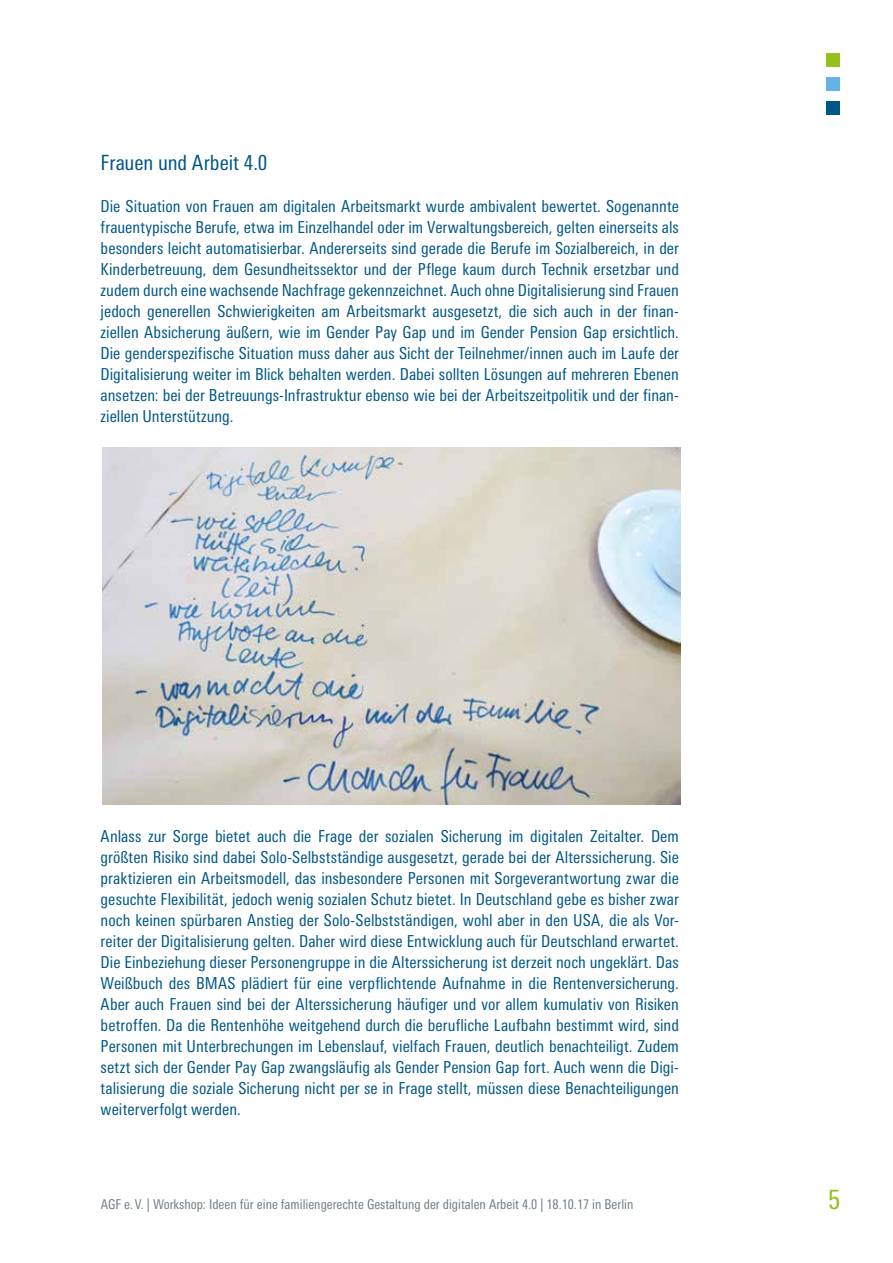
<style>
.page{position:relative;width:893px;height:1263px;background:#fff}
.page>*{position:absolute;margin:0;border:0;box-sizing:border-box;transform-origin:0 0}
.t1{font:condensed 27px "Linotype Univers";color:#94c11a}
.Überschrift_Ebene_3{font:condensed 21px "Linotype Univers";letter-spacing:-.005em;color:#005786}
.t2{font:condensed 16.5px/21px "Linotype Univers";color:#005786;text-align:justify}
.t3{font:condensed 13.5px "Linotype Univers";color:#707e85}
</style>
<div class="page">
<div style="left:826px;top:53px;width:14px;height:14px;background:#94c11a"></div>
<div style="left:826px;top:77px;width:14px;height:14px;background:#65b2e4"></div>
<div style="left:826px;top:101px;width:14px;height:14px;background:#005786"></div>
<img style="left:102px;top:448px;width:578px;height:357px">
<p class="Überschrift_Ebene_3" style="left:101px;top:150px;width:168px">Frauen und Arbeit 4.0</p>
<p class="t2" style="left:101px;top:195px;width:580px">Die Situation von Frauen am digitalen Arbeitsmarkt wurde ambivalent bewertet. Sogenannte frauentypische Berufe, etwa im Einzelhandel oder im Verwaltungsbereich, gelten einerseits als besonders leicht automatisierbar. Andererseits sind gerade die Berufe im Sozialbereich, in der Kinderbetreuung, dem Gesundheitssektor und der Pflege kaum durch Technik ersetzbar und zudem durch eine wachsende Nachfrage gekennzeichnet. Auch ohne Digitalisierung sind Frauen jedoch generellen Schwierigkeiten am Arbeitsmarkt ausgesetzt, die sich auch in der finan&shy;ziellen Absicherung äußern, wie im Gender Pay Gap und im Gender Pension Gap ersichtlich.<br>Die genderspezifische Situation muss daher aus Sicht der Teilnehmer/innen auch im Laufe der Digitalisierung weiter im Blick behalten werden. Dabei sollten Lösungen auf mehreren Ebenen ansetzen: bei der Betreuungs-Infrastruktur ebenso wie bei der Arbeitszeitpolitik und der finan&shy;ziellen Unterstützung.</p>
<p class="t2" style="left:101px;top:825px;width:580px">Anlass zur Sorge bietet auch die Frage der sozialen Sicherung im digitalen Zeitalter. Dem größten Risiko sind dabei Solo-Selbstständige ausgesetzt, gerade bei der Alterssicherung. Sie praktizieren ein Arbeitsmodell, das insbesondere Personen mit Sorgeverantwortung zwar die gesuchte Flexibilität, jedoch wenig sozialen Schutz bietet. In Deutschland gebe es bisher zwar noch keinen spürbaren Anstieg der Solo-Selbstständigen, wohl aber in den USA, die als Vor&shy;reiter der Digitalisierung gelten. Daher wird diese Entwicklung auch für Deutschland erwartet.<br>Die Einbeziehung dieser Personengruppe in die Alterssicherung ist derzeit noch ungeklärt. Das Weißbuch des BMAS plädiert für eine verpflichtende Aufnahme in die Rentenversicherung.<br>Aber auch Frauen sind bei der Alterssicherung häufiger und vor allem kumulativ von Risiken betroffen. Da die Rentenhöhe weitgehend durch die berufliche Laufbahn bestimmt wird, sind Personen mit Unterbrechungen im Lebenslauf, vielfach Frauen, deutlich benachteiligt. Zudem setzt sich der Gender Pay Gap zwangsläufig als Gender Pension Gap fort. Auch wenn die Digi&shy;talisierung die soziale Sicherung nicht per se in Frage stellt, müssen diese Benachteiligungen weiterverfolgt werden.</p>
<p class="t3" style="left:101px;top:1196px;width:534px">AGF e.V. | Workshop: Ideen für eine familiengerechte Gestaltung der digitalen Arbeit 4.0 | 18.10.17 in Berlin</p>
<h1 class="t1" style="left:828px;top:1184px;width:14px">5</h1>
</div>
